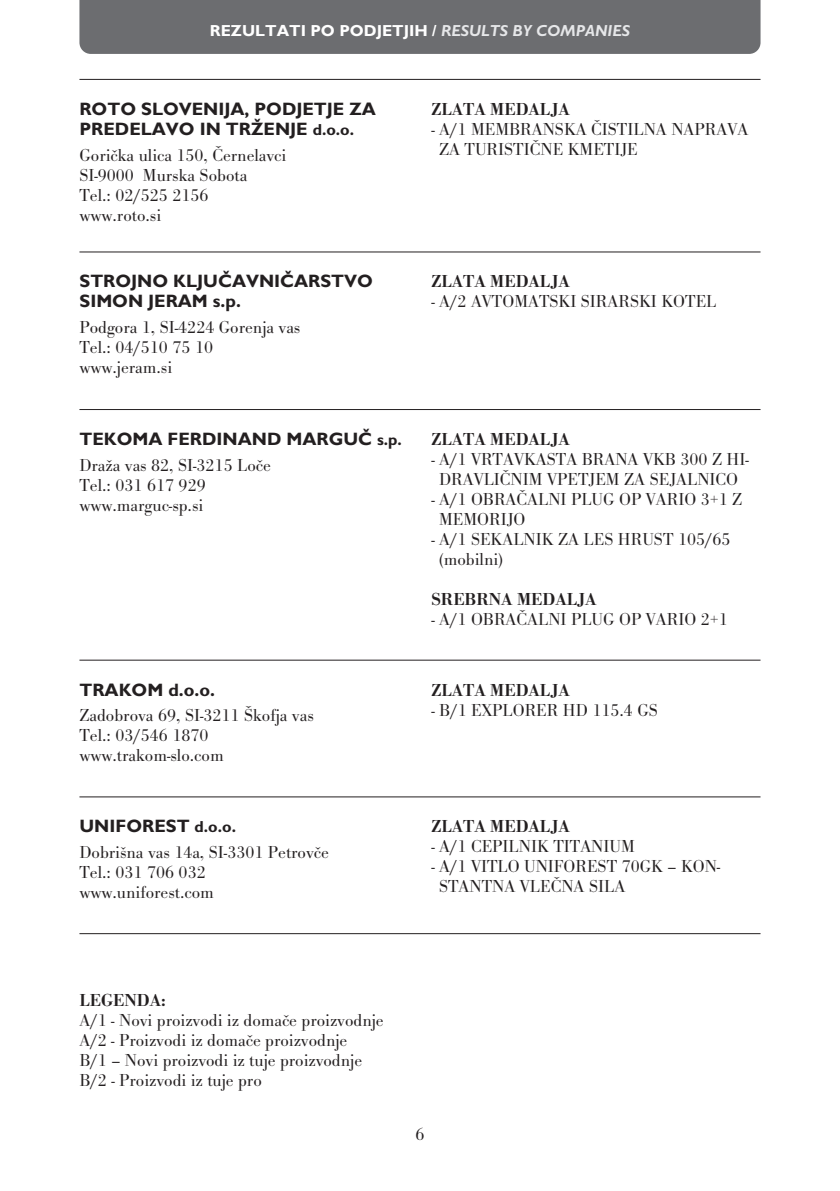
<style>
.page{position:relative;width:840px;height:1191px;background:#fff}
.page>*{position:absolute;margin:0;border:0;box-sizing:border-box;transform-origin:0 0}
.t1{font:18px/20px "Bodoni Ant TEE Ligh";color:#231f20}
.t2{font:700 18px/20px "Gill Sans";color:#231f20}
.t3{font:600 18px "Bodoni Ant TEE";color:#231f20}
.t4{font:700 16px "Gill Sans";color:#fff}
.s1{font-style:italic;color:#e6e7e9}
.s2{font-size:16px}
</style>
<div class="page">
<hr style="left:79px;top:79px;width:681px;height:1px;background:#231f20">
<hr style="left:79px;top:251px;width:681px;height:1px;background:#231f20">
<hr style="left:79px;top:409px;width:681px;height:1px;background:#231f20">
<hr style="left:79px;top:660px;width:681px;height:1px;background:#231f20">
<hr style="left:79px;top:796px;width:681px;height:1px;background:#231f20">
<hr style="left:79px;top:933px;width:681px;height:1px;background:#231f20">
<div style="left:79px;top:0;width:681px;height:54px;background:#6c6d70"></div>
<p class="t4" style="left:210px;top:22px;width:421px">REZULTATI PO PODJETJIH / <span class="s1">RESULTS BY COMPANIES</span></p>
<p class="t2" style="left:79px;top:99px;width:298px">ROTO SLOVENIJA, PODJETJE ZA<br>PREDELAVO IN TRŽENJE <span class="s2">d.o.o.</span></p>
<p class="t1" style="left:79px;top:144px;width:208px">Gorička ulica 150, Černelavci<br>SI-9000 Murska Sobota<br>Tel.: 02/525 2156 www.roto.si</p>
<p class="t2" style="left:79px;top:271px;width:295px">STROJNO KLJUČAVNIČARSTVO<br>SIMON JERAM s.p.</p>
<p class="t1" style="left:79px;top:317px;width:222px">Podgora 1, SI-4224 Gorenja vas<br>Tel.: 04/510 75 10 www.jeram.si</p>
<p class="t2" style="left:79px;top:429px;width:324px">TEKOMA FERDINAND MARGUČ <span class="s2">s.p.</span></p>
<p class="t1" style="left:79px;top:454px;width:193px">Draža vas 82, SI-3215 Loče<br>Tel.: 031 617 929 www.marguc-sp.si</p>
<p class="t2" style="left:79px;top:679px;width:137px">TRAKOM d.o.o.</p>
<p class="t1" style="left:79px;top:705px;width:236px">Zadobrova 69, SI-3211 Škofja vas<br>Tel.: 03/546 1870 www.trakom-slo.com</p>
<p class="t2" style="left:79px;top:816px;width:158px">UNIFOREST <span class="s2">d.o.o.</span></p>
<p class="t1" style="left:79px;top:842px;width:251px">Dobrišna vas 14a, SI-3301 Petrovče<br>Tel.: 031 706 032 www.uniforest.com</p>
<p class="t3" style="left:431px;top:98px;width:140px">ZLATA MEDALJA</p>
<p class="t1" style="left:439px;top:119px;width:310px;text-indent:-8px">- A/1 MEMBRANSKA ČISTILNA NAPRAVA<br>ZA TURISTIČNE KMETIJE</p>
<p class="t3" style="left:431px;top:271px;width:140px">ZLATA MEDALJA</p>
<p class="t1" style="left:431px;top:291px;width:286px">- A/2 AVTOMATSKI SIRARSKI KOTEL</p>
<p class="t3" style="left:431px;top:428px;width:140px">ZLATA MEDALJA</p>
<p class="t1" style="left:431px;top:449px;width:319px;text-align:center">- A/1 VRTAVKASTA BRANA VKB 300 Z HI-<br>DRAVLIČNIM VPETJEM ZA SEJALNICO</p>
<p class="t1" style="left:439px;top:489px;width:304px;text-indent:-8px">- A/1 OBRAČALNI PLUG OP VARIO 3+1 Z<br>MEMORIJO</p>
<p class="t1" style="left:439px;top:529px;width:292px;text-indent:-8px">- A/1 SEKALNIK ZA LES HRUST 105/65 (mobilni)</p>
<p class="t3" style="left:431px;top:588px;width:166px">SREBRNA MEDALJA</p>
<p class="t1" style="left:431px;top:609px;width:298px">- A/1 OBRAČALNI PLUG OP VARIO 2+1</p>
<p class="t3" style="left:431px;top:679px;width:140px">ZLATA MEDALJA</p>
<p class="t1" style="left:431px;top:699px;width:228px">- B/1 EXPLORER HD 115.4 GS</p>
<p class="t3" style="left:431px;top:815px;width:140px">ZLATA MEDALJA</p>
<p class="t1" style="left:431px;top:836px;width:205px">- A/1 CEPILNIK TITANIUM</p>
<p class="t1" style="left:439px;top:856px;width:282px;text-indent:-8px">- A/1 VITLO UNIFOREST 70GK – KON-<br>STANTNA VLEČNA SILA</p>
<p class="t3" style="left:79px;top:989px;width:88px">LEGENDA:</p>
<p class="t1" style="left:79px;top:1009px;width:305px">A/1 - Novi proizvodi iz domače proizvodnje A/2 - Proizvodi iz domače proizvodnje<br>B/1 – Novi proizvodi iz tuje proizvodnje B/2 - Proizvodi iz tuje pro</p>
<p class="t1" style="left:415px;top:1123px;width:10px">6</p>
</div>
